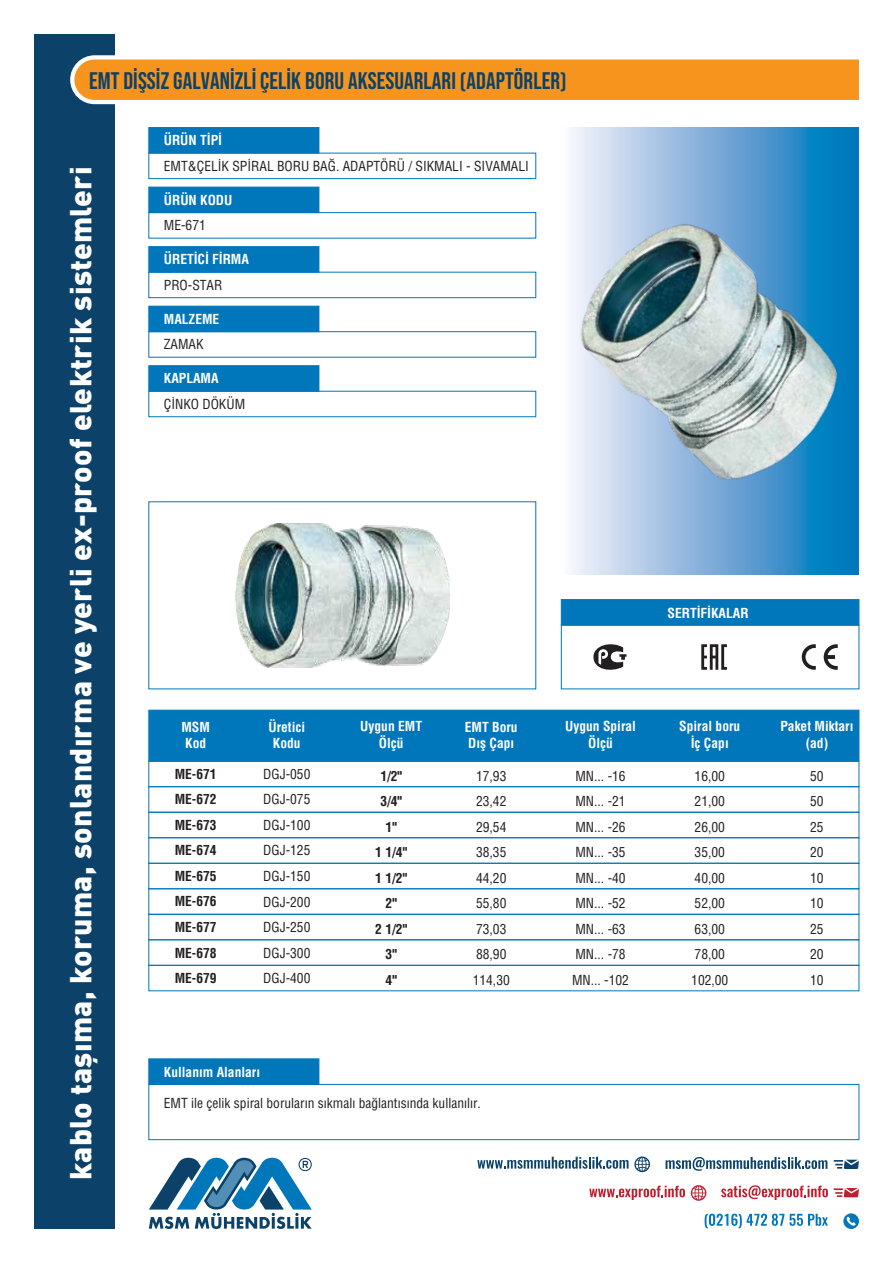
<style>
.page{position:relative;width:893px;height:1263px;background:#fff}
.page>*{position:absolute;margin:0;border:0;box-sizing:border-box;transform-origin:0 0}
.t1{font:900 30px "DIN Pro";letter-spacing:.01em;color:#fff}
.t2{font:700 24px "Bebas Neue Pro";letter-spacing:.005em;color:#0c426a}
.t3{font:condensed 13.5px/25.5px "Helvetica Tr";color:#231f20}
.t4{font:700 condensed 13.5px/16.2px "Helvetica Tr";color:#fff;text-align:center}
.t5{font:700 condensed 13.5px/25.5px "Helvetica Tr";color:#231f20;text-align:center}
</style>
<div class="page">
<div style="left:34px;top:34px;width:81px;height:1195px;background:#0c426a"></div>
<svg style="left:571px;top:128px;width:288px;height:446px;background:#76aed9"></svg>
<svg style="left:843px;top:1213px;width:16px;height:16px"></svg>
<svg style="left:705px;top:1214px;width:123px;height:14px"></svg>
<svg style="left:834px;top:1188px;width:25px;height:9px"></svg>
<svg style="left:721px;top:1185px;width:107px;height:15px"></svg>
<svg style="left:691px;top:1185px;width:15px;height:16px"></svg>
<svg style="left:589px;top:1186px;width:96px;height:14px"></svg>
<svg style="left:834px;top:1160px;width:25px;height:9px"></svg>
<svg style="left:666px;top:1157px;width:161px;height:14px"></svg>
<svg style="left:477px;top:1156px;width:173px;height:16px"></svg>
<div style="left:148px;top:710px;width:711px;height:51px;background:#0076bb;border:1px solid #0076bb"></div>
<div style="left:148px;top:761px;width:711px;height:26px;border:1px solid #0076bb"></div>
<div style="left:148px;top:127px;width:171px;height:26px;background:#0076bb"></div>
<div style="left:148px;top:786px;width:711px;height:27px;border:1px solid #0076bb"></div>
<div style="left:148px;top:812px;width:711px;height:26px;border:1px solid #0076bb"></div>
<div style="left:148px;top:837px;width:711px;height:27px;border:1px solid #0076bb"></div>
<div style="left:148px;top:863px;width:711px;height:26px;border:1px solid #0076bb"></div>
<div style="left:148px;top:888px;width:711px;height:27px;border:1px solid #0076bb"></div>
<div style="left:148px;top:914px;width:711px;height:26px;border:1px solid #0076bb"></div>
<div style="left:148px;top:939px;width:711px;height:27px;border:1px solid #0076bb"></div>
<div style="left:148px;top:965px;width:711px;height:26px;border:1px solid #0076bb"></div>
<div style="left:148px;top:153px;width:388px;height:26px;border:1px solid #0076bb"></div>
<div style="left:148px;top:187px;width:171px;height:26px;background:#0076bb"></div>
<div style="left:148px;top:212px;width:388px;height:26px;border:1px solid #0076bb"></div>
<div style="left:148px;top:246px;width:171px;height:27px;background:#0076bb;border:1px solid #0076bb"></div>
<div style="left:148px;top:272px;width:388px;height:26px;border:1px solid #0076bb"></div>
<div style="left:148px;top:306px;width:171px;height:26px;background:#0076bb;border:1px solid #0076bb"></div>
<div style="left:148px;top:331px;width:388px;height:27px;border:1px solid #0076bb"></div>
<div style="left:148px;top:365px;width:171px;height:27px;background:#0076bb;border:1px solid #0076bb"></div>
<div style="left:561px;top:625px;width:298px;height:64px;border:1px solid #0076bb"></div>
<div style="left:561px;top:599px;width:298px;height:26px;background:#0076bb;border:1px solid #0076bb"></div>
<svg style="left:701px;top:644px;width:26px;height:26px"></svg>
<svg style="left:593px;top:644px;width:33px;height:26px"></svg>
<svg style="left:802px;top:644px;width:14px;height:26px"></svg>
<svg style="left:824px;top:644px;width:14px;height:26px"></svg>
<div style="left:148px;top:1058px;width:171px;height:27px;background:#0076bb;border:1px solid #0076bb"></div>
<div style="left:148px;top:1084px;width:711px;height:56px;border:1px solid #0076bb"></div>
<svg style="left:70px;top:55px;width:789px;height:49px"></svg>
<img style="left:571px;top:198px;width:288px;height:305px">
<img style="left:235px;top:523px;width:214px;height:145px">
<svg style="left:149px;top:1157px;width:163px;height:72px"></svg>
<h2 class="t2" style="left:89px;top:67px;width:479px">EMT DİŞSİZ GALVANİZLİ ÇELİK BORU AKSESUARLARI (ADAPTÖRLER)</h2>
<h1 class="t1" style="left:60px;top:1180px;width:1015px;rotate:-90deg">kablo taşıma, koruma, sonlandırma ve yerli ex-proof elektrik sistemleri</h1>
<p class="t4" style="left:164px;top:132px;width:60px">ÜRÜN TİPİ</p>
<p class="t3" style="left:164px;top:153px;width:366px">EMT&amp;ÇELİK SP‹RAL BORU BA⁄. ADAPTÖRÜ / SIKMALI - SIVAMALI</p>
<p class="t4" style="left:164px;top:192px;width:70px">ÜRÜN KODU</p>
<p class="t3" style="left:164px;top:212px;width:43px">ME-671</p>
<p class="t4" style="left:164px;top:251px;width:87px">ÜRETİCİ FİRMA</p>
<p class="t3" style="left:164px;top:272px;width:60px">PRO-STAR</p>
<p class="t4" style="left:164px;top:311px;width:57px">MALZEME</p>
<p class="t3" style="left:164px;top:331px;width:41px">ZAMAK</p>
<p class="t4" style="left:164px;top:370px;width:56px">KAPLAMA</p>
<p class="t3" style="left:164px;top:391px;width:83px">ÇİNKO DÖKÜM</p>
<p class="t4" style="left:668px;top:605px;width:83px">SERTİFİKALAR</p>
<p class="t4" style="left:181px;top:719px;width:30px;text-align:left">MSM<br>Kod</p>
<p class="t4" style="left:268px;top:719px;width:38px">Üretici<br>Kodu</p>
<p class="t4" style="left:360px;top:718px;width:63px">Uygun EMT<br>Ölçü</p>
<p class="t4" style="left:780px;top:718px;width:75px">Paket Miktarı (ad)</p>
<p class="t5" style="left:375px;top:763px;width:33px">1/2"<br>3/4"<br>1"<br>1 1/4"<br>1 1/2"<br>2"<br>2 1/2"<br>3"<br>4"</p>
<p class="t3" style="left:810px;top:763px;width:15px;text-align:justify">50<br>50<br>25<br>20<br>10<br>10<br>25<br>20<br>10</p>
<p class="t4" style="left:565px;top:718px;width:72px">Uygun Spiral<br>Ölçü</p>
<p class="t3" style="left:572px;top:763px;width:58px">MN... -16<br>MN... -21<br>MN... -26<br>MN... -35<br>MN... -40<br>MN... -52<br>MN... -63<br>MN... -78<br>MN... -102</p>
<p class="t4" style="left:679px;top:718px;width:63px">Spiral boru<br>İç Çapı</p>
<p class="t3" style="left:691px;top:763px;width:39px">16,00<br>21,00<br>26,00<br>35,00<br>40,00<br>52,00<br>63,00<br>78,00<br>102,00</p>
<p class="t4" style="left:465px;top:718px;width:54px;text-align:left">EMT Boru<br>Dış Çapı</p>
<p class="t3" style="left:473px;top:763px;width:39px">17,93<br>23,42<br>29,54<br>38,35<br>44,20<br>55,80<br>73,03<br>88,90<br>114,30</p>
<p class="t3" style="left:263px;top:761px;width:49px;text-align:justify">DGJ-050<br>DGJ-075<br>DGJ-100<br>DGJ-125<br>DGJ-150<br>DGJ-200<br>DGJ-250<br>DGJ-300<br>DGJ-400</p>
<p class="t5" style="left:175px;top:761px;width:43px;text-align:justify">ME-671<br>ME-672<br>ME-673<br>ME-674<br>ME-675<br>ME-676<br>ME-677<br>ME-678<br>ME-679</p>
<p class="t4" style="left:164px;top:1063px;width:98px">Kullanım Alanları</p>
<p class="t3" style="left:164px;top:1090px;width:319px">EMT ile çelik spiral boruların sıkmalı bağlantısında kullanılır.</p>
</div>
